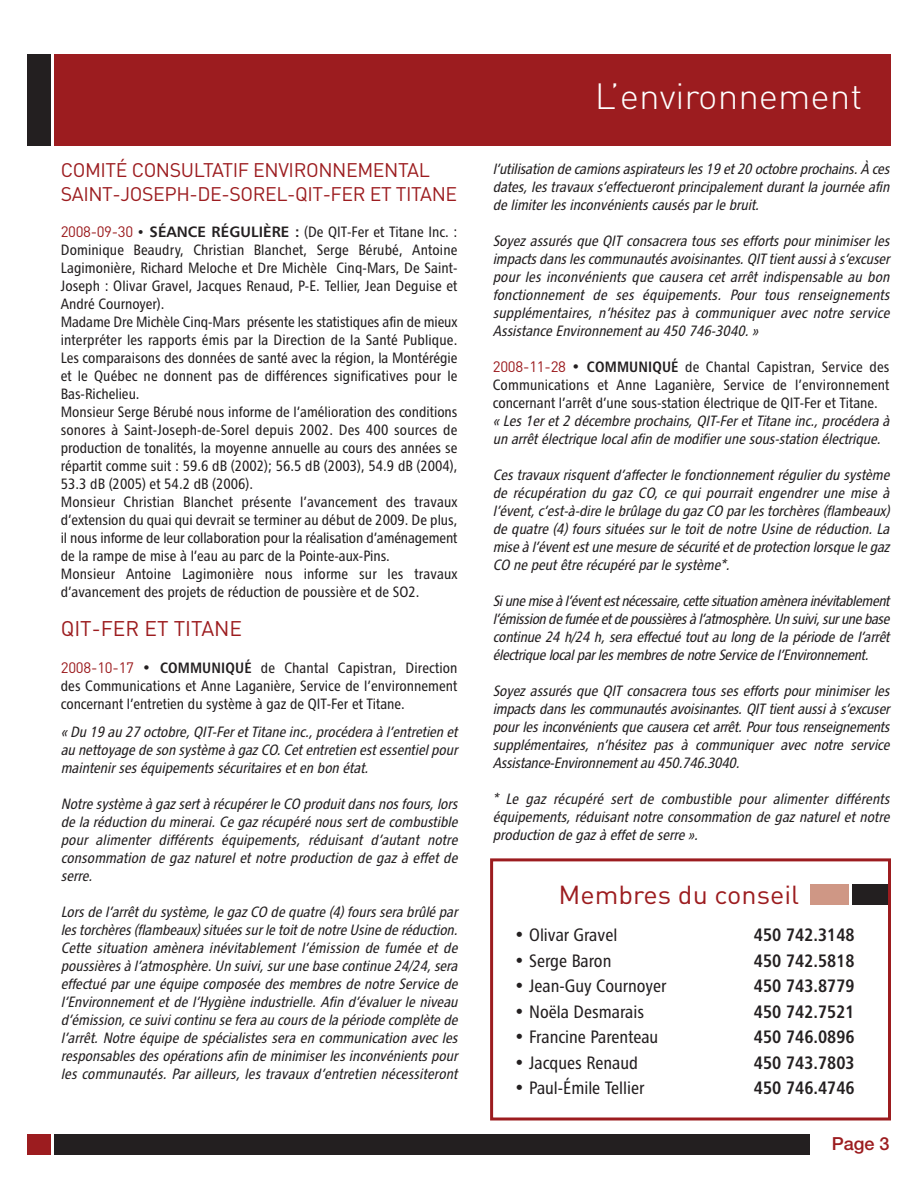
<style>
.page{position:relative;width:918px;height:1188px;background:#fff}
.page>*{position:absolute;margin:0;border:0;box-sizing:border-box;transform-origin:0 0}
.t1{font:300 36px "DIN";color:#fff}
.t2{font:25.8px "DIN";color:#9c1c1f;scale:1.05 1}
.t3{font:21px "DIN";color:#9c1c1f}
.t4{font:19.5px/23.4px "DIN";letter-spacing:-.02em;color:#9c1c1f}
.t5{font:18px "Chaloult Cond";color:#231f20}
.t6{font:18px "Chaloult Cond Demi Gras";color:#231f20}
.t7{font:500 18px "Helvetica Neue";color:#9c1c1f}
.t8{font:italic 15px/18px "Chaloult Cond";color:#231f20;text-align:justify}
.t9{font:15px/18px "Chaloult Cond";color:#231f20;text-align:justify}
.s1{font-family:"DIN";color:#9c1c1f}
.s2{font-size:13.5px}
.s3{font-family:"Chaloult Demi Gras"}
.s4{font-family:"Chaloult Cond Demi Gras"}
</style>
<div class="page">
<div style="left:54px;top:1134px;width:756px;height:20px;background:#231f20"></div>
<div style="left:54px;top:54px;width:837px;height:91px;background:#9c1c1f"></div>
<div style="left:27px;top:54px;width:24px;height:91px;background:#231f20"></div>
<div style="left:27px;top:1134px;width:24px;height:20px;background:#9c1c1f"></div>
<div style="left:810px;top:884px;width:39px;height:20px;background:#cf9785"></div>
<div style="left:852px;top:884px;width:39px;height:20px;background:#231f20"></div>
<div style="left:490px;top:858px;width:401px;height:262px;border:3px solid #9c1c1f"></div>
<h3 class="t4" style="left:61px;top:159px;width:398px">COMITÉ CONSULTATIF ENVIRONNEMENTAL<br>SAINT-JOSEPH-DE-SOREL-QIT-FER ET TITANE</h3>
<p class="t9" style="left:61px;top:224px;width:398px;text-align:left"><span class="s1">2008-09-30</span> <span class="s2">•</span> <span class="s3">SÉANCE RÉGULIÈRE :</span> (De QIT-Fer et Titane Inc. :<br>Dominique Beaudry, Christian Blanchet, Serge Bérubé, Antoine Lagimonière, Richard Meloche et Dre Michèle Cinq-Mars, De Saint-Joseph : Olivar Gravel, Jacques Renaud, P-E. Tellier, Jean Deguise et André Cournoyer).<br>Madame Dre Michèle Cinq-Mars présente les statistiques afin de mieux interpréter les rapports émis par la Direction de la Santé Publique.<br>Les comparaisons des données de santé avec la région, la Montérégie et le Québec ne donnent pas de différences significatives pour le Bas-Richelieu.<br>Monsieur Serge Bérubé nous informe de l’amélioration des conditions sonores à Saint-Joseph-de-Sorel depuis 2002. Des 400 sources de production de tonalités, la moyenne annuelle au cours des années se répartit comme suit : 59.6 dB (2002); 56.5 dB (2003), 54.9 dB (2004), 53.3 dB (2005) et 54.2 dB (2006).<br>Monsieur Christian Blanchet présente l’avancement des travaux d’extension du quai qui devrait se terminer au début de 2009. De plus, il nous informe de leur collaboration pour la réalisation d’aménagement de la rampe de mise à l’eau au parc de la Pointe-aux-Pins.<br>Monsieur Antoine Lagimonière nous informe sur les travaux d’avancement des projets de réduction de poussière et de SO2.</p>
<h3 class="t3" style="left:61px;top:616px;width:183px">QIT-FER ET TITANE</h3>
<p class="t9" style="left:61px;top:660px;width:398px"><span class="s1">2008-10-17</span> • <span class="s4">COMMUNIQUÉ</span> de Chantal Capistran, Direction des Communications et Anne Laganière, Service de l’environnement concernant l’entretien du système à gaz de QIT-Fer et Titane.</p>
<p class="t8" style="left:61px;top:724px;width:401px">« Du 19 au 27 octobre, QIT-Fer et Titane inc., procédera à l’entretien et au nettoyage de son système à gaz CO. Cet entretien est essentiel pour maintenir ses équipements sécuritaires et en bon état.</p>
<p class="t8" style="left:61px;top:796px;width:401px">Notre système à gaz sert à récupérer le CO produit dans nos fours, lors de la réduction du minerai. Ce gaz récupéré nous sert de combustible pour alimenter différents équipements, réduisant d’autant notre consommation de gaz naturel et notre production de gaz à effet de serre.</p>
<p class="t8" style="left:61px;top:904px;width:401px">Lors de l’arrêt du système, le gaz CO de quatre (4) fours sera brûlé par les torchères (flambeaux) situées sur le toit de notre Usine de réduction.<br>Cette situation amènera inévitablement l’émission de fumée et de poussières à l’atmosphère. Un suivi, sur une base continue 24/24, sera effectué par une équipe composée des membres de notre Service de l’Environnement et de l’Hygiène industrielle. Afin d’évaluer le niveau d’émission, ce suivi continu se fera au cours de la période complète de l’arrêt. Notre équipe de spécialistes sera en communication avec les responsables des opérations afin de minimiser les inconvénients pour les communautés. Par ailleurs, les travaux d’entretien nécessiteront</p>
<h1 class="t1" style="left:595px;top:76px;width:269px">L’environnement</h1>
<p class="t8" style="left:493px;top:161px;width:401px">l’utilisation de camions aspirateurs les 19 et 20 octobre prochains. À ces dates, les travaux s’effectueront principalement durant la journée afin de limiter les inconvénients causés par le bruit.</p>
<p class="t8" style="left:493px;top:233px;width:401px">Soyez assurés que QIT consacrera tous ses efforts pour minimiser les impacts dans les communautés avoisinantes. QIT tient aussi à s’excuser pour les inconvénients que causera cet arrêt indispensable au bon fonctionnement de ses équipements. Pour tous renseignements supplémentaires, n’hésitez pas à communiquer avec notre service Assistance Environnement au 450 746-3040. »</p>
<p class="t9" style="left:493px;top:359px;width:398px"><span class="s1">2008-11-28</span> • <span class="s4">COMMUNIQUÉ</span> de Chantal Capistran, Service des Communications et Anne Laganière, Service de l’environnement concernant l’arrêt d’une sous-station électrique de QIT-Fer et Titane.</p>
<p class="t8" style="left:493px;top:413px;width:401px">« Les 1er et 2 décembre prochains, QIT-Fer et Titane inc., procédera à un arrêt électrique local afin de modifier une sous-station électrique.</p>
<p class="t8" style="left:493px;top:467px;width:401px">Ces travaux risquent d’affecter le fonctionnement régulier du système de récupération du gaz CO, ce qui pourrait engendrer une mise à l’évent, c’est-à-dire le brûlage du gaz CO par les torchères (flambeaux) de quatre (4) fours situées sur le toit de notre Usine de réduction. La mise à l’évent est une mesure de sécurité et de protection lorsque le gaz CO ne peut être récupéré par le système*.</p>
<p class="t8" style="left:493px;top:593px;width:401px">Si une mise à l’évent est nécessaire, cette situation amènera inévitablement l’émission de fumée et de poussières à l’atmosphère. Un suivi, sur une base continue 24 h/24 h, sera effectué tout au long de la période de l’arrêt électrique local par les membres de notre Service de l’Environnement.</p>
<p class="t8" style="left:493px;top:683px;width:401px">Soyez assurés que QIT consacrera tous ses efforts pour minimiser les impacts dans les communautés avoisinantes. QIT tient aussi à s’excuser pour les inconvénients que causera cet arrêt. Pour tous renseignements supplémentaires, n’hésitez pas à communiquer avec notre service Assistance-Environnement au 450.746.3040.</p>
<p class="t8" style="left:493px;top:791px;width:401px">* Le gaz récupéré sert de combustible pour alimenter différents équipements, réduisant notre consommation de gaz naturel et notre production de gaz à effet de serre ».</p>
<h2 class="t2" style="left:558px;top:880px;width:231px">Membres du conseil</h2>
<p class="t5" style="left:514px;top:929px;width:105px">• Olivar Gravel</p>
<p class="t6" style="left:754px;top:929px;width:102px">450 742.3148</p>
<p class="t5" style="left:514px;top:954px;width:99px">• Serge Baron</p>
<p class="t6" style="left:754px;top:954px;width:102px">450 742.5818</p>
<p class="t5" style="left:514px;top:980px;width:154px">• Jean-Guy Cournoyer</p>
<p class="t6" style="left:754px;top:980px;width:102px">450 743.8779</p>
<p class="t5" style="left:514px;top:1005px;width:131px">• Noëla Desmarais</p>
<p class="t6" style="left:754px;top:1005px;width:102px">450 742.7521</p>
<p class="t5" style="left:514px;top:1031px;width:146px">• Francine Parenteau</p>
<p class="t6" style="left:754px;top:1031px;width:102px">450 746.0896</p>
<p class="t5" style="left:514px;top:1056px;width:125px">• Jacques Renaud</p>
<p class="t6" style="left:754px;top:1056px;width:102px">450 743.7803</p>
<p class="t5" style="left:514px;top:1082px;width:132px">• Paul-Émile Tellier</p>
<p class="t6" style="left:754px;top:1082px;width:102px">450 746.4746</p>
<p class="t7" style="left:832px;top:1137px;width:59px">Page 3</p>
</div>
